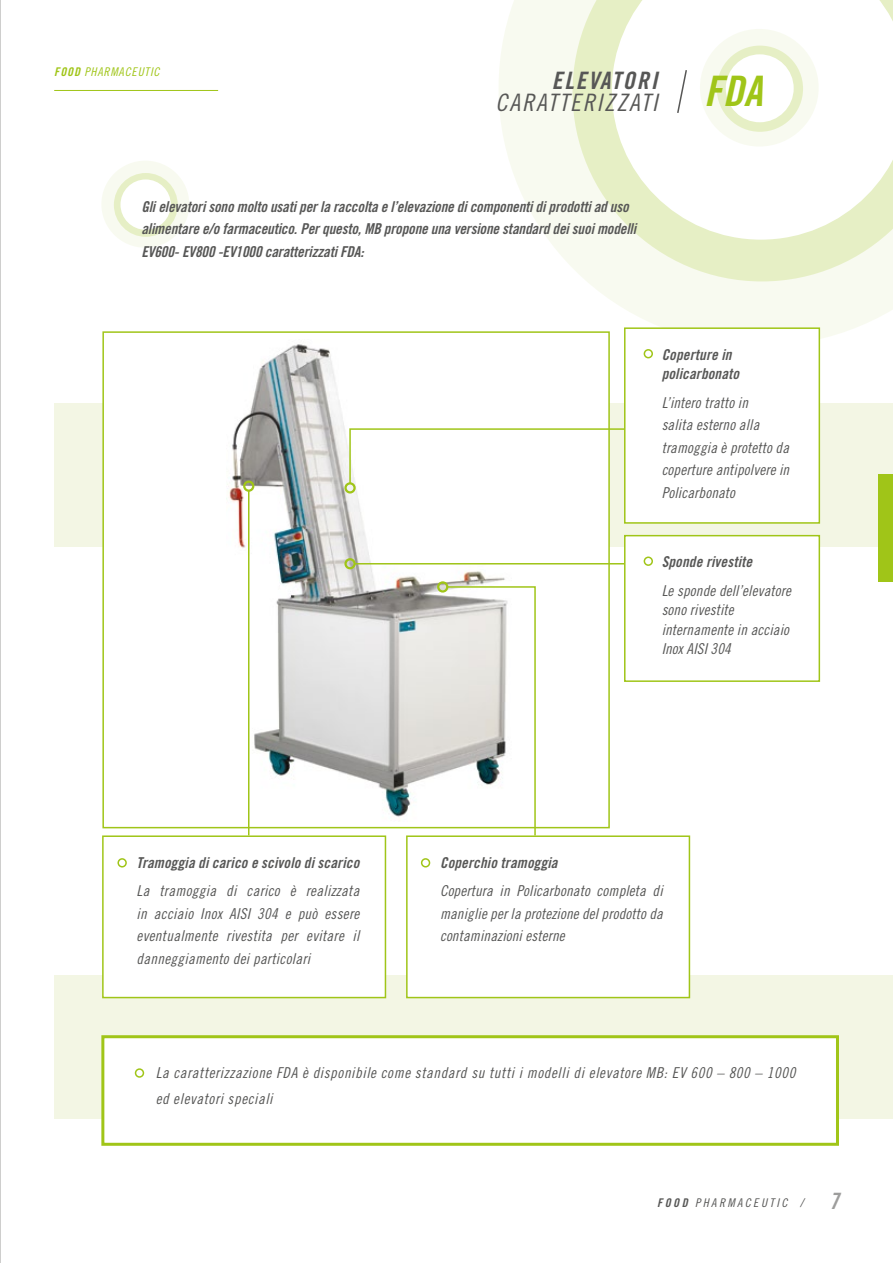
<style>
.page{position:relative;width:893px;height:1263px;background:#fff}
.page>*{position:absolute;margin:0;border:0;box-sizing:border-box;transform-origin:0 0}
.t1{font:42px "Trade Gothic LT Std Bd Cn 20 Obl";color:#a0c518}
.t2{font:24px "Trade Gothic LT Std Cn 18 Obl";letter-spacing:.08em;color:#575756}
.t3{font:24px "Trade Gothic LT Std Bd Cn 20 Obl";letter-spacing:.08em;color:#575756}
.t4{font:22.5px "Trade Gothic LT Std Bd Cn 20 Obl";color:#9d9d9c}
.t5{font:15px/22.5px "Trade Gothic LT Std Cn 18 Obl";letter-spacing:.01em;color:#575756;text-align:justify}
.t6{font:15px/22.5px "Trade Gothic LT Std Bd Cn 20 Obl";letter-spacing:-.01em;color:#575756}
.t7{font:15px/25.5px "Trade Gothic LT Std Cn 18 Obl";letter-spacing:.04em;color:#575756}
.t8{font:15px/19.5px "Trade Gothic LT Std Bd Cn 20 Obl";letter-spacing:.01em;color:#575756}
.t9{font:12px "Trade Gothic LT Std Cn 18 Obl";letter-spacing:.2em;color:#575756}
.t10{font:12px "Trade Gothic LT Std Cn 18 Obl";letter-spacing:.07em;color:#a0c518}
.s1{font-family:"Trade Gothic LT Std Bd Cn 20 Obl"}
</style>
<div class="page">
<hr style="left:0;top:0;width:1px;height:1263px;background:#9d9d9c">
<div style="left:54px;top:975px;width:839px;height:144px;background:#f3f6e4"></div>
<svg style="left:499px;top:0;width:394px;height:346px;fill:#f8faf0"></svg>
<svg style="left:572px;top:0;width:321px;height:281px;fill:#e6efc5"></svg>
<svg style="left:612px;top:0;width:281px;height:240px"></svg>
<div style="left:700px;top:29px;width:119px;height:118px;background:#f8faf0;border-radius:50%"></div>
<div style="left:717px;top:46px;width:86px;height:86px;background:#e6efc5;border-radius:50%"></div>
<div style="left:726px;top:54px;width:68px;height:68px;background:#fff;border-radius:50%"></div>
<div style="left:54px;top:404px;width:839px;height:143px;background:#f3f6e4"></div>
<div style="left:101px;top:161px;width:88px;height:87px;background:#f8faf0;border-radius:50%"></div>
<div style="left:114px;top:173px;width:64px;height:64px;background:#e6efc5;border-radius:50%"></div>
<div style="left:120px;top:179px;width:51px;height:51px;background:#fff;border-radius:50%"></div>
<div style="left:101px;top:1035px;width:738px;height:111px;background:#fff;border:3px solid #a0c518"></div>
<div style="left:102px;top:835px;width:284px;height:163px;background:#fff;border:2px solid #a0c518"></div>
<div style="left:406px;top:835px;width:284px;height:163px;background:#fff;border:2px solid #a0c518"></div>
<div style="left:624px;top:327px;width:196px;height:197px;background:#fff;border:2px solid #a0c518"></div>
<div style="left:624px;top:535px;width:196px;height:147px;background:#fff;border:2px solid #a0c518"></div>
<div style="left:103px;top:332px;width:506px;height:496px;background:#fff"></div>
<img style="left:227px;top:344px;width:287px;height:478px">
<div style="left:102px;top:331px;width:508px;height:497px;border:2px solid #a0c518"></div>
<hr style="left:248px;top:491px;width:1px;height:344px;background:#a0c518">
<div style="left:243px;top:480px;width:11px;height:12px;border:2px solid #a0c518;border-radius:50%"></div>
<svg style="left:446px;top:585px;width:90px;height:252px"></svg>
<div style="left:437px;top:581px;width:11px;height:12px;border:2px solid #a0c518;border-radius:50%"></div>
<svg style="left:349px;top:428px;width:276px;height:57px"></svg>
<div style="left:344px;top:482px;width:12px;height:11px;border:2px solid #a0c518;border-radius:50%"></div>
<hr style="left:355px;top:563px;width:269px;height:1px;background:#a0c518">
<div style="left:344px;top:558px;width:12px;height:11px;border:2px solid #a0c518;border-radius:50%"></div>
<hr style="left:54px;top:90px;width:164px;height:1px;background:#a0c518">
<svg style="left:676px;top:68px;width:12px;height:47px"></svg>
<div style="left:878px;top:474px;width:15px;height:107px;background:#a0c518"></div>
<div style="left:135px;top:1068px;width:9px;height:10px;border:2px solid #a0c518;border-radius:50%"></div>
<div style="left:117px;top:858px;width:10px;height:9px;border:2px solid #a0c518;border-radius:50%"></div>
<div style="left:421px;top:858px;width:9px;height:9px;border:2px solid #a0c518;border-radius:50%"></div>
<div style="left:644px;top:349px;width:9px;height:9px;border:2px solid #a0c518;border-radius:50%"></div>
<div style="left:644px;top:556px;width:9px;height:10px;border:2px solid #a0c518;border-radius:50%"></div>
<p class="t10" style="left:54px;top:64px;width:107px"><span class="s1">FOOD</span> PHARMACEUTIC</p>
<h2 class="t3" style="left:552px;top:65px;width:107px">ELEVATORI</h2>
<h2 class="t2" style="left:496px;top:88px;width:163px">CARATTERIZZATI</h2>
<p class="t6" style="left:141px;top:195px;width:496px">Gli elevatori sono molto usati per la raccolta e l’elevazione di componenti di prodotti ad uso alimentare e/o farmaceutico. Per questo, MB propone una versione standard dei suoi modelli<br>EV600- EV800 -EV1000 caratterizzati FDA:</p>
<h1 class="t1" style="left:704px;top:65px;width:60px">FDA</h1>
<p class="t8" style="left:662px;top:345px;width:79px">Coperture in policarbonato</p>
<p class="t5" style="left:662px;top:391px;width:129px;text-align:left">L’intero tratto in<br>salita esterno alla tramoggia è protetto da coperture antipolvere in<br>Policarbonato</p>
<p class="t8" style="left:662px;top:552px;width:92px">Sponde rivestite</p>
<p class="t5" style="left:662px;top:581px;width:131px;line-height:19.5px;text-align:left">Le sponde dell’elevatore sono rivestite internamente in acciaio<br>Inox AISI 304</p>
<p class="t8" style="left:137px;top:853px;width:224px">Tramoggia di carico e scivolo di scarico</p>
<p class="t5" style="left:137px;top:880px;width:224px">La tramoggia di carico è realizzata in acciaio Inox AISI 304 e può essere eventualmente rivestita per evitare il danneggiamento dei particolari</p>
<p class="t8" style="left:440px;top:853px;width:119px">Coperchio tramoggia</p>
<p class="t5" style="left:440px;top:880px;width:224px">Copertura in Policarbonato completa di maniglie per la protezione del prodotto da contaminazioni esterne</p>
<p class="t7" style="left:156px;top:1060px;width:641px">La caratterizzazione FDA è disponibile come standard su tutti i modelli di elevatore MB: EV 600 – 800 – 1000 ed elevatori speciali</p>
<p class="t9" style="left:657px;top:1195px;width:148px"><span class="s1">FOOD</span> PHARMACEUTIC /</p>
<h3 class="t4" style="left:829px;top:1187px;width:11px">7</h3>
</div>
